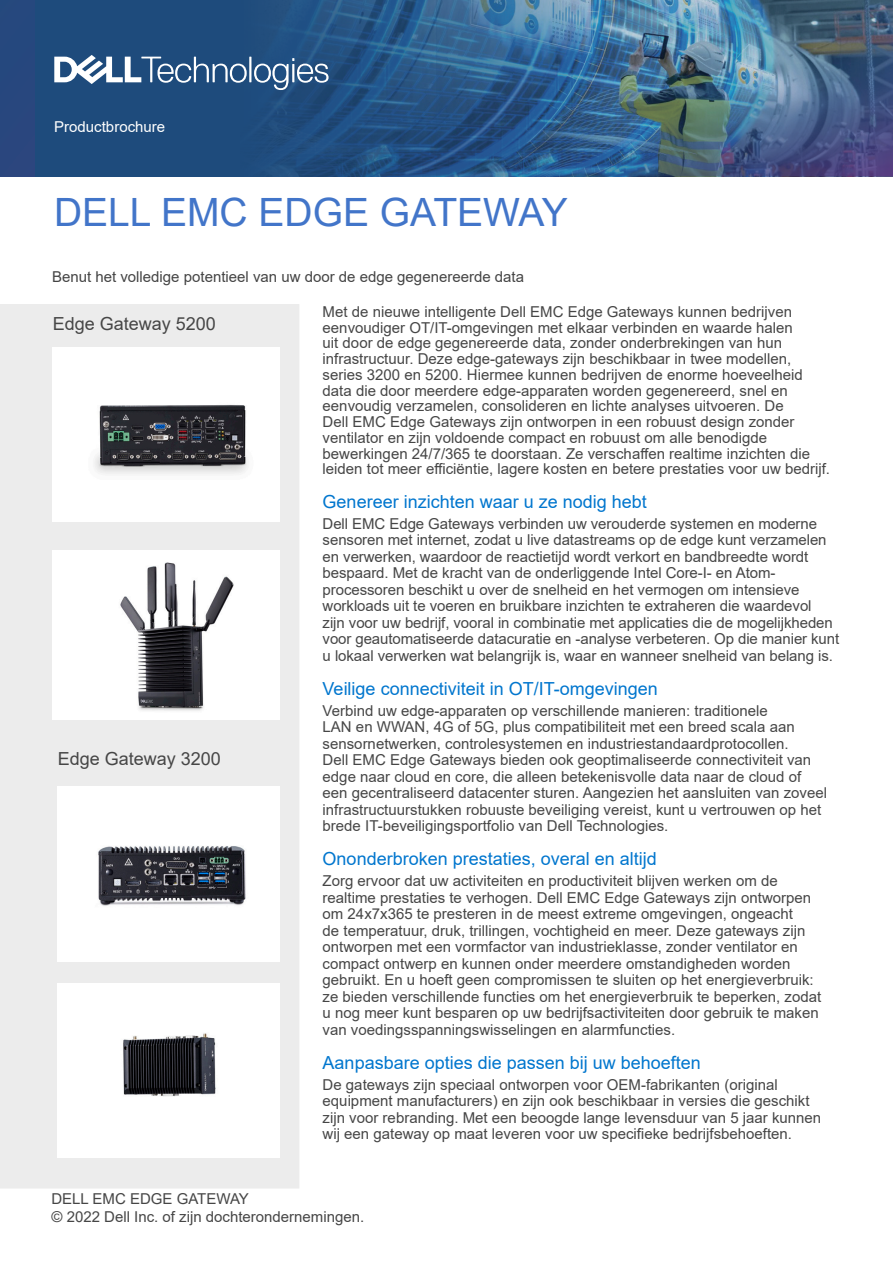
<style>
.page{position:relative;width:893px;height:1263px;background:#fff}
.page>*{position:absolute;margin:0;border:0;box-sizing:border-box;transform-origin:0 0}
.P_-_Paragraph_Style1{font:39px "Arial";color:#4275c9}
.P_-_Paragraph_Style1-2{font:18px "Arial";color:#0076ce}
.P_-_Paragraph_Style1-3{font:18px "Arial";color:#464646}
.P_-_Paragraph_Style1-4{font:15px/16.5px "Arial";color:#464646}
.P_-_Paragraph_Style2{font:15px/16.5px "Arial";color:#464646}
.P_-_Paragraph_Style1-5{font:15px "Arial";color:#444}
.Paragraph_Style1{font:15px "Arial";color:#464646}
.Paragraph_Style1-2{font:15px "Arial";color:#fff}
</style>
<div class="page">
<div style="left:0;top:305px;width:299px;height:883px;background:#ececec"></div>
<img style="left:53px;top:348px;width:226px;height:174px">
<img style="left:53px;top:551px;width:226px;height:168px">
<img style="left:58px;top:786px;width:221px;height:175px">
<img style="left:58px;top:984px;width:221px;height:174px">
<div style="left:0;top:0;width:35px;height:177px;background:#27477e"></div>
<img style="left:35px;top:0;width:858px;height:177px">
<svg style="left:54px;top:55px;width:275px;height:35px"></svg>
<p class="Paragraph_Style1-2" style="left:54px;top:116px;width:112px">Productbrochure</p>
<p class="P_-_Paragraph_Style1" style="left:54px;top:186px;width:515px">DELL EMC EDGE GATEWAY</p>
<p class="P_-_Paragraph_Style1-5" style="left:52px;top:266px;width:473px">Benut het volledige potentieel van uw door de edge gegenereerde data</p>
<p class="P_-_Paragraph_Style1-3" style="left:53px;top:311px;width:165px">Edge Gateway 5200</p>
<p class="P_-_Paragraph_Style1-4" style="left:323px;top:304px;width:509px;line-height:15.8px">Met de nieuwe intelligente Dell EMC Edge Gateways kunnen bedrijven eenvoudiger OT/IT-omgevingen met elkaar verbinden en waarde halen<br>uit door de edge gegenereerde data, zonder onderbrekingen van hun infrastructuur. Deze edge-gateways zijn beschikbaar in twee modellen, series 3200 en 5200. Hiermee kunnen bedrijven de enorme hoeveelheid data die door meerdere edge-apparaten worden gegenereerd, snel en eenvoudig verzamelen, consolideren en lichte analyses uitvoeren. De<br>Dell EMC Edge Gateways zijn ontworpen in een robuust design zonder ventilator en zijn voldoende compact en robuust om alle benodigde bewerkingen 24/7/365 te doorstaan. Ze verschaffen realtime inzichten die leiden tot meer efficiëntie, lagere kosten en betere prestaties voor uw bedrijf.</p>
<p class="P_-_Paragraph_Style1-2" style="left:323px;top:489px;width:326px">Genereer inzichten waar u ze nodig hebt</p>
<p class="P_-_Paragraph_Style1-4" style="left:323px;top:515px;width:518px">Dell EMC Edge Gateways verbinden uw verouderde systemen en moderne sensoren met internet, zodat u live datastreams op de edge kunt verzamelen en verwerken, waardoor de reactietijd wordt verkort en bandbreedte wordt bespaard. Met de kracht van de onderliggende Intel Core-I- en Atom&shy;processoren beschikt u over de snelheid en het vermogen om intensieve workloads uit te voeren en bruikbare inzichten te extraheren die waardevol<br>zijn voor uw bedrijf, vooral in combinatie met applicaties die de mogelijkheden voor geautomatiseerde datacuratie en -analyse verbeteren. Op die manier kunt u lokaal verwerken wat belangrijk is, waar en wanneer snelheid van belang is.</p>
<p class="P_-_Paragraph_Style1-2" style="left:323px;top:676px;width:337px">Veilige connectiviteit in OT/IT-omgevingen</p>
<p class="P_-_Paragraph_Style1-4" style="left:323px;top:702px;width:506px">Verbind uw edge-apparaten op verschillende manieren: traditionele<br>LAN en WWAN, 4G of 5G, plus compatibiliteit met een breed scala aan sensornetwerken, controlesystemen en industriestandaardprotocollen.<br>Dell EMC Edge Gateways bieden ook geoptimaliseerde connectiviteit van edge naar cloud en core, die alleen betekenisvolle data naar de cloud of een gecentraliseerd datacenter sturen. Aangezien het aansluiten van zoveel infrastructuurstukken robuuste beveiliging vereist, kunt u vertrouwen op het brede IT-beveiligingsportfolio van Dell Technologies.</p>
<p class="P_-_Paragraph_Style1-2" style="left:323px;top:847px;width:336px">Ononderbroken prestaties, overal en altijd</p>
<p class="P_-_Paragraph_Style1-4" style="left:323px;top:872px;width:500px">Zorg ervoor dat uw activiteiten en productiviteit blijven werken om de realtime prestaties te verhogen. Dell EMC Edge Gateways zijn ontworpen om 24x7x365 te presteren in de meest extreme omgevingen, ongeacht<br>de temperatuur, druk, trillingen, vochtigheid en meer. Deze gateways zijn ontworpen met een vormfactor van industrieklasse, zonder ventilator en compact ontwerp en kunnen onder meerdere omstandigheden worden gebruikt. En u hoeft geen compromissen te sluiten op het energieverbruik: ze bieden verschillende functies om het energieverbruik te beperken, zodat u nog meer kunt besparen op uw bedrijfsactiviteiten door gebruik te maken van voedingsspanningswisselingen en alarmfuncties.</p>
<p class="P_-_Paragraph_Style1-2" style="left:323px;top:1050px;width:380px">Aanpasbare opties die passen bij uw behoeften</p>
<p class="P_-_Paragraph_Style2" style="left:323px;top:1076px;width:500px">De gateways zijn speciaal ontworpen voor OEM-fabrikanten (original equipment manufacturers) en zijn ook beschikbaar in versies die geschikt zijn voor rebranding. Met een beoogde lange levensduur van 5 jaar kunnen wij een gateway op maat leveren voor uw specifieke bedrijfsbehoeften.</p>
<p class="P_-_Paragraph_Style1-3" style="left:58px;top:746px;width:165px">Edge Gateway 3200</p>
<p class="Paragraph_Style1" style="left:51px;top:1188px;width:199px">DELL EMC EDGE GATEWAY</p>
<p class="Paragraph_Style1" style="left:51px;top:1206px;width:314px">© 2022 Dell Inc. of zijn dochterondernemingen.</p>
</div>
